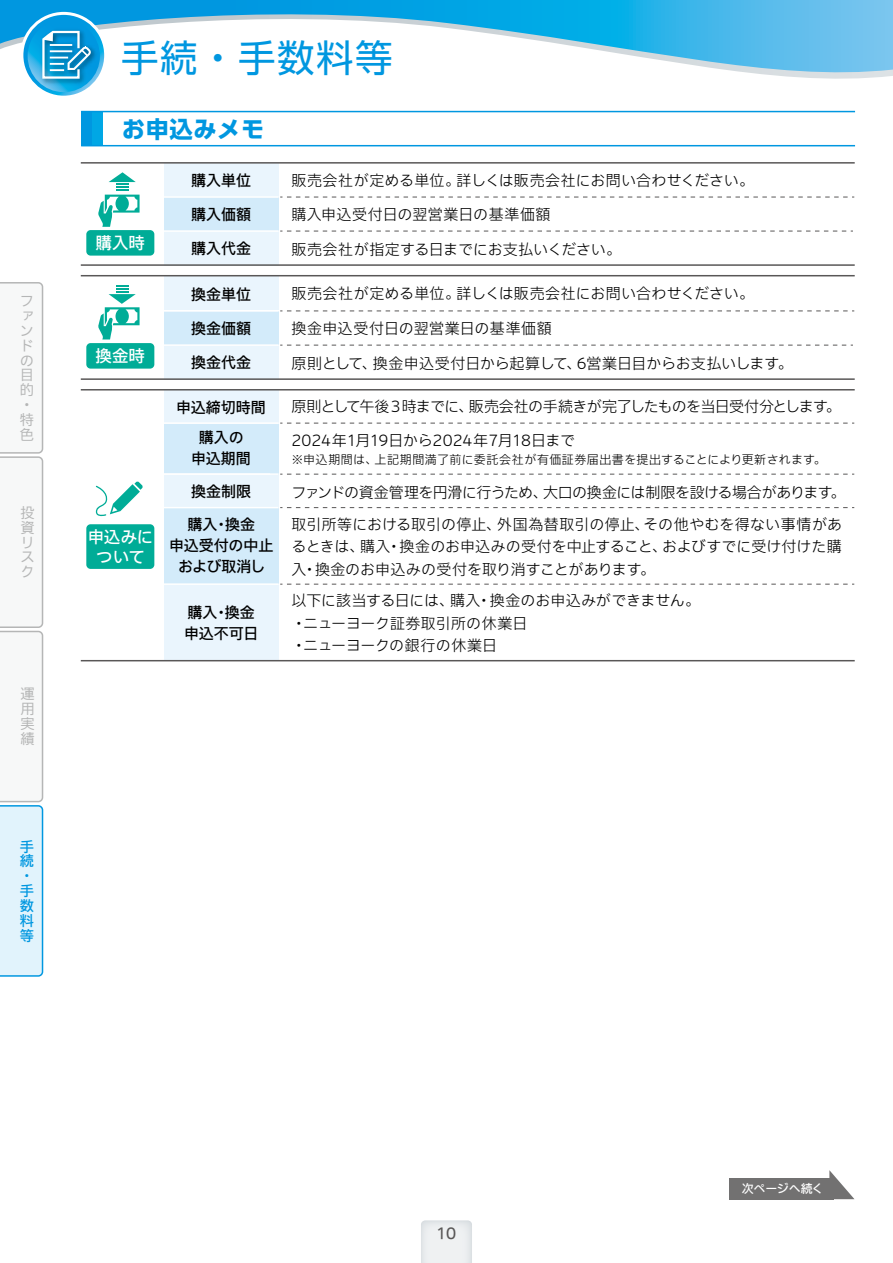
<style>
.page{position:relative;width:893px;height:1263px;background:#fff}
.page>*{position:absolute;margin:0;border:0;box-sizing:border-box;transform-origin:0 0}
.t1{font:37.5px "UD Shin Go Pro";letter-spacing:.04em;color:#0097e0}
.t2{font:700 23.25px "UD Shin Go Pro";letter-spacing:.025em;color:#0097e0}
.t3{font:500 16.5px/19.5px "Iwa UCDA Goth Std";color:#fff;text-align:center}
.t4{font:300 15px/22.5px "Iwa UCDA Goth Std";color:#000}
.t5{font:500 15px/21px "Iwa UCDA Goth Std";color:#000;text-align:center}
.t6{font:300 15px "Iwa UCDA Goth Std";letter-spacing:-.045em;color:#000}
.t7{font:300 15px "Iwa UCDA Goth Std";letter-spacing:.02em;color:#000}
.t8{font:300 15px "Iwa UCDA Goth Std";letter-spacing:.025em;color:#000}
.t9{font:500 15px "Iwa UCDA Goth Std";color:#595757}
.t10{font:100 14.25px/14.9px "Iwa UCDA Goth Std";color:#b5b6b6}
.t11{font:500 14.25px/14.9px "Iwa UCDA Goth Std";color:#0097e0}
.t12{font:300 12px "Iwa UCDA Goth Std";letter-spacing:.03em;color:#000}
.t13{font:500 12px "Iwa UCDA Goth Std";letter-spacing:-.015em;color:#fff}
</style>
<div class="page">
<svg style="left:421px;top:1220px;width:51px;height:43px"></svg>
<svg style="left:0;top:282px;width:44px;height:695px"></svg>
<svg style="left:649px;top:58px;width:244px;height:21px"></svg>
<div style="left:20px;top:12px;width:87px;height:87px;border:6px solid #fff;border-radius:50%"></div>
<svg style="left:23px;top:15px;width:81px;height:81px"></svg>
<svg style="left:28px;top:20px;width:72px;height:72px"></svg>
<svg style="left:0;top:0;width:893px;height:58px"></svg>
<img style="left:38px;top:27px;width:62px;height:60px">
<svg style="left:41px;top:30px;width:50px;height:50px"></svg>
<div style="left:81px;top:112px;width:11px;height:34px;background:#0097e0"></div>
<div style="left:92px;top:112px;width:10px;height:34px;background:#00a7e5"></div>
<hr style="left:81px;top:111px;width:774px;height:1px;background:#0097e0">
<hr style="left:81px;top:145px;width:774px;height:1px;background:#0097e0">
<div style="left:164px;top:474px;width:115px;height:34px;background:#eaf5fd"></div>
<div style="left:164px;top:508px;width:115px;height:76px;background:#d3ebfa"></div>
<div style="left:164px;top:423px;width:115px;height:51px;background:#d3ebfa"></div>
<div style="left:164px;top:390px;width:115px;height:34px;background:#eaf5fd"></div>
<hr style="left:81px;top:389px;width:774px;height:1px;background:#595757">
<div style="left:86px;top:524px;width:68px;height:45px;background:#00ac97;border-radius:4px"></div>
<svg style="left:96px;top:481px;width:47px;height:35px"></svg>
<svg style="left:280px;top:423px;width:574px;height:1px"></svg>
<hr style="left:164px;top:422px;width:115px;height:2px;background:#fff">
<svg style="left:280px;top:507px;width:574px;height:1px"></svg>
<hr style="left:164px;top:507px;width:115px;height:1px;background:#fff">
<div style="left:164px;top:584px;width:115px;height:77px;background:#eaf5fd"></div>
<svg style="left:280px;top:584px;width:574px;height:1px"></svg>
<hr style="left:164px;top:583px;width:115px;height:2px;background:#fff">
<svg style="left:280px;top:474px;width:574px;height:1px"></svg>
<hr style="left:164px;top:473px;width:115px;height:2px;background:#fff">
<hr style="left:81px;top:660px;width:774px;height:1px;background:#595757">
<div style="left:164px;top:163px;width:115px;height:34px;background:#eaf5fd"></div>
<div style="left:164px;top:197px;width:115px;height:34px;background:#d3ebfa"></div>
<div style="left:164px;top:231px;width:115px;height:34px;background:#eaf5fd"></div>
<hr style="left:81px;top:162px;width:774px;height:2px;background:#595757">
<svg style="left:280px;top:197px;width:574px;height:1px"></svg>
<svg style="left:280px;top:231px;width:573px;height:1px"></svg>
<hr style="left:164px;top:196px;width:115px;height:2px;background:#fff">
<hr style="left:164px;top:230px;width:115px;height:2px;background:#fff">
<hr style="left:81px;top:264px;width:774px;height:2px;background:#595757">
<div style="left:86px;top:230px;width:68px;height:26px;background:#00ac97;border-radius:4px"></div>
<svg style="left:98px;top:172px;width:42px;height:55px"></svg>
<div style="left:164px;top:276px;width:115px;height:34px;background:#eaf5fd"></div>
<div style="left:164px;top:311px;width:115px;height:34px;background:#d3ebfa"></div>
<div style="left:164px;top:345px;width:115px;height:34px;background:#eaf5fd"></div>
<hr style="left:81px;top:275px;width:774px;height:1px;background:#595757">
<svg style="left:280px;top:311px;width:574px;height:1px"></svg>
<svg style="left:280px;top:345px;width:573px;height:1px"></svg>
<hr style="left:164px;top:310px;width:115px;height:2px;background:#fff">
<hr style="left:164px;top:344px;width:115px;height:2px;background:#fff">
<hr style="left:81px;top:378px;width:774px;height:2px;background:#595757">
<div style="left:86px;top:343px;width:68px;height:26px;background:#00ac97;border-radius:4px"></div>
<svg style="left:98px;top:285px;width:42px;height:54px"></svg>
<div style="left:729px;top:1178px;width:105px;height:21px;background:#727171"></div>
<svg style="left:829px;top:1170px;width:25px;height:29px"></svg>
<p class="t10" style="left:20px;top:292px;width:15px">ファンドの目的・特色</p>
<p class="t10" style="left:20px;top:504px;width:15px">投資リスク</p>
<p class="t10" style="left:20px;top:686px;width:15px;text-align:justify">運用実績</p>
<p class="t11" style="left:20px;top:838px;width:15px">手続・手数料等</p>
<h1 class="t1" style="left:121px;top:28px;width:273px">手続・手数料等</h1>
<h2 class="t2" style="left:122px;top:110px;width:144px">お申込みメモ</h2>
<p class="t5" style="left:191px;top:169px;width:61px">購入単位</p>
<p class="t5" style="left:191px;top:203px;width:61px">購入価額</p>
<p class="t3" style="left:96px;top:232px;width:51px">購入時</p>
<p class="t5" style="left:191px;top:237px;width:61px">購入代金</p>
<p class="t5" style="left:191px;top:282px;width:61px">換金単位</p>
<p class="t5" style="left:191px;top:316px;width:61px">換金価額</p>
<p class="t3" style="left:96px;top:345px;width:51px">換金時</p>
<p class="t5" style="left:191px;top:351px;width:61px">換金代金</p>
<p class="t5" style="left:176px;top:390px;width:91px;line-height:30.9px">申込締切時間購入の</p>
<p class="t5" style="left:191px;top:447px;width:61px">申込期間</p>
<p class="t4" style="left:291px;top:168px;width:464px">販売会社が定める単位。詳しくは販売会社にお問い合わせください。</p>
<p class="t7" style="left:291px;top:204px;width:261px">購入申込受付日の翌営業日の基準価額</p>
<p class="t4" style="left:291px;top:237px;width:331px">販売会社が指定する日までにお支払いください。</p>
<p class="t4" style="left:291px;top:281px;width:464px">販売会社が定める単位。詳しくは販売会社にお問い合わせください。</p>
<p class="t8" style="left:291px;top:317px;width:262px">換金申込受付日の翌営業日の基準価額</p>
<p class="t4" style="left:291px;top:351px;width:503px">原則として、換金申込受付日から起算して、6営業日目からお支払いします。</p>
<p class="t6" style="left:291px;top:396px;width:551px">原則として午後３時までに、販売会社の手続きが完了したものを当日受付分とします。</p>
<p class="t4" style="left:291px;top:428px;width:285px">2024年1月19日から2024年7月18日まで</p>
<p class="t12" style="left:291px;top:451px;width:536px">※申込期間は、上記期間満了前に委託会社が有価証券届出書を提出することにより更新されます。</p>
<p class="t3" style="left:88px;top:526px;width:67px">申込みについて</p>
<p class="t5" style="left:191px;top:480px;width:61px">換金制限</p>
<p class="t4" style="left:291px;top:476px;width:555px;line-height:31.5px">ファンドの資金管理を円滑に行うため、大口の換金には制限を設ける場合があります。取引所等における取引の停止、外国為替取引の停止、その他やむを得ない事情があ</p>
<p class="t4" style="left:291px;top:534px;width:552px">るときは、購入・換金のお申込みの受付を中止すること、およびすでに受け付けた購入・換金のお申込みの受付を取り消すことがあります。</p>
<p class="t4" style="left:291px;top:588px;width:410px">以下に該当する日には、購入・換金のお申込みができません。・ニューヨーク証券取引所の休業日<br>・ニューヨークの銀行の休業日</p>
<p class="t5" style="left:169px;top:513px;width:106px">購入・換金<br>申込受付の中止および取消し</p>
<p class="t5" style="left:184px;top:600px;width:76px;text-align:left">購入・換金申込不可日</p>
<p class="t9" style="left:436px;top:1222px;width:22px">10</p>
<p class="t13" style="left:742px;top:1179px;width:83px">次ページへ続く</p>
</div>
